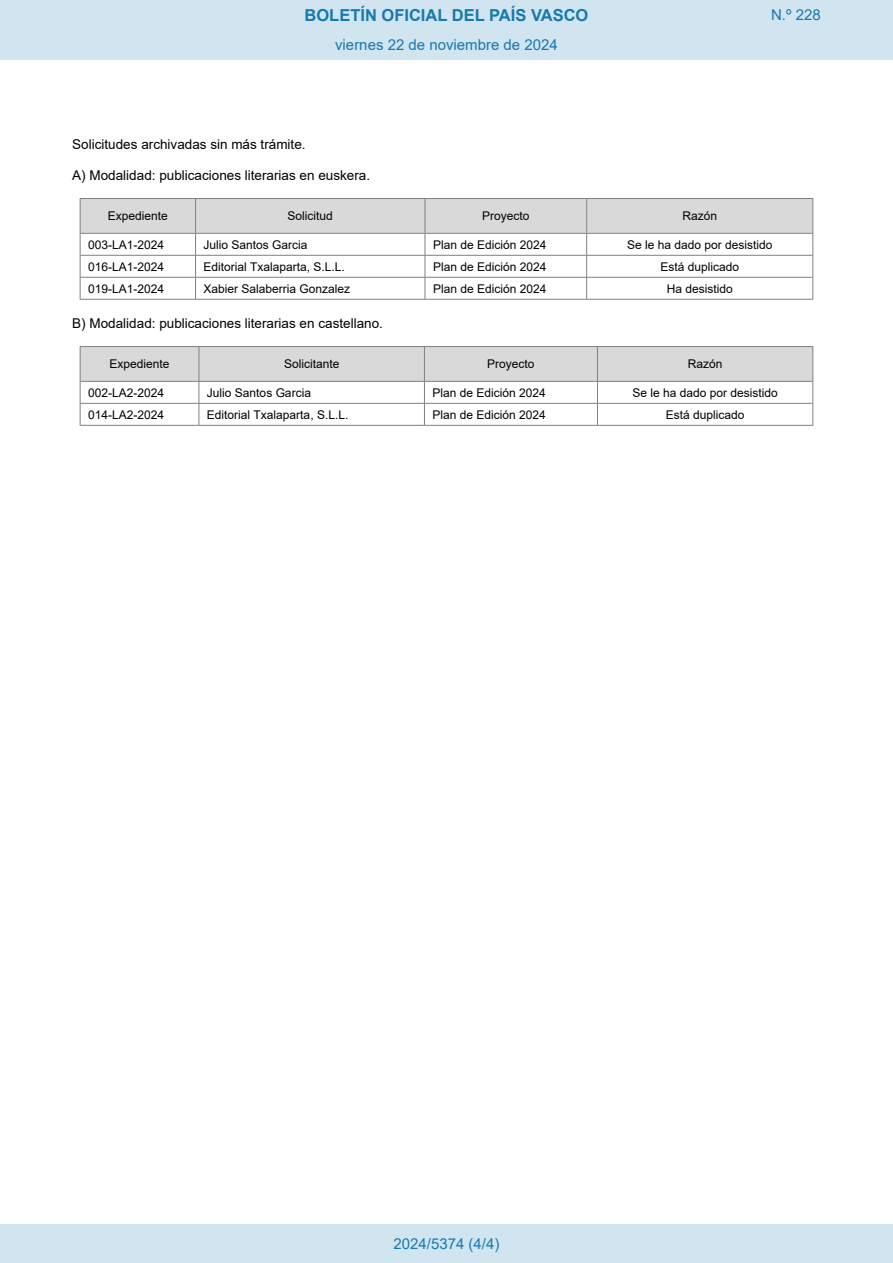
<style>
.page{position:relative;width:893px;height:1263px;background:#fff}
.page>*{position:absolute;margin:0;border:0;box-sizing:border-box;transform-origin:0 0}
.t1{font:700 16.5px "Arial";color:#1879ad}
.Paginacion_Centro{font:15px "Arial";color:#1879ad}
.t2{font:13.5px "Arial";color:#000}
.t3{font:12px "Arial";color:#000}
</style>
<div class="page">
<div style="left:81px;top:199px;width:114px;height:34px;background:#d9d9d9"></div>
<div style="left:196px;top:199px;width:229px;height:34px;background:#d9d9d9"></div>
<div style="left:425px;top:199px;width:161px;height:34px;background:#d9d9d9"></div>
<div style="left:587px;top:199px;width:225px;height:34px;background:#d9d9d9"></div>
<hr style="left:80px;top:199px;width:1px;height:100px;background:#808080">
<hr style="left:195px;top:199px;width:1px;height:34px;background:#808080">
<svg style="left:195px;top:234px;width:1px;height:65px"></svg>
<hr style="left:425px;top:199px;width:1px;height:34px;background:#808080">
<svg style="left:425px;top:234px;width:1px;height:65px"></svg>
<hr style="left:586px;top:199px;width:1px;height:34px;background:#808080">
<svg style="left:586px;top:234px;width:1px;height:65px"></svg>
<hr style="left:812px;top:199px;width:1px;height:100px;background:#808080">
<hr style="left:80px;top:198px;width:733px;height:1px;background:#808080">
<hr style="left:81px;top:233px;width:731px;height:1px;background:#808080">
<hr style="left:81px;top:255px;width:731px;height:1px;background:#808080">
<hr style="left:81px;top:277px;width:731px;height:1px;background:#808080">
<hr style="left:80px;top:299px;width:733px;height:1px;background:#808080">
<div style="left:81px;top:347px;width:118px;height:34px;background:#d9d9d9"></div>
<div style="left:199px;top:347px;width:225px;height:34px;background:#d9d9d9"></div>
<div style="left:425px;top:347px;width:172px;height:34px;background:#d9d9d9"></div>
<div style="left:598px;top:347px;width:214px;height:34px;background:#d9d9d9"></div>
<hr style="left:80px;top:347px;width:1px;height:78px;background:#808080">
<hr style="left:199px;top:347px;width:1px;height:34px;background:#808080">
<svg style="left:199px;top:382px;width:1px;height:43px"></svg>
<hr style="left:424px;top:347px;width:1px;height:34px;background:#808080">
<svg style="left:424px;top:382px;width:1px;height:43px"></svg>
<hr style="left:597px;top:347px;width:1px;height:34px;background:#808080">
<svg style="left:597px;top:382px;width:1px;height:43px"></svg>
<hr style="left:812px;top:347px;width:1px;height:78px;background:#808080">
<hr style="left:80px;top:346px;width:733px;height:1px;background:#808080">
<hr style="left:81px;top:381px;width:731px;height:1px;background:#808080">
<hr style="left:81px;top:403px;width:731px;height:1px;background:#808080">
<hr style="left:80px;top:425px;width:733px;height:1px;background:#808080">
<div style="left:0;top:0;width:893px;height:60px;background:#d0e5f0"></div>
<div style="left:0;top:1225px;width:893px;height:38px;background:#d0e5f0"></div>
<h1 class="t1" style="left:305px;top:3px;width:285px">BOLETÍN OFICIAL DEL PAÍS VASCO</h1>
<p class="Paginacion_Centro" style="left:771px;top:5px;width:51px">N.º 228</p>
<p class="Paginacion_Centro" style="left:335px;top:35px;width:224px">viernes 22 de noviembre de 2024</p>
<p class="t2" style="left:72px;top:135px;width:235px">Solicitudes archivadas sin más trámite.</p>
<p class="t2" style="left:72px;top:166px;width:299px">A) Modalidad: publicaciones literarias en euskera.</p>
<p class="t3" style="left:108px;top:208px;width:62px">Expediente</p>
<p class="t3" style="left:288px;top:208px;width:47px">Solicitud</p>
<p class="t3" style="left:482px;top:208px;width:49px">Proyecto</p>
<p class="t3" style="left:682px;top:208px;width:36px">Razón</p>
<p class="t3" style="left:88px;top:236px;width:78px">003-LA1-2024</p>
<p class="t3" style="left:204px;top:236px;width:106px">Julio Santos Garcia</p>
<p class="t3" style="left:433px;top:236px;width:115px">Plan de Edición 2024</p>
<p class="t3" style="left:627px;top:236px;width:147px">Se le ha dado por desistido</p>
<p class="t3" style="left:88px;top:258px;width:78px">016-LA1-2024</p>
<p class="t3" style="left:204px;top:258px;width:143px">Editorial Txalaparta, S.L.L.</p>
<p class="t3" style="left:433px;top:258px;width:115px">Plan de Edición 2024</p>
<p class="t3" style="left:660px;top:258px;width:80px">Está duplicado</p>
<p class="t3" style="left:88px;top:280px;width:78px">019-LA1-2024</p>
<p class="t3" style="left:204px;top:280px;width:148px">Xabier Salaberria Gonzalez</p>
<p class="t3" style="left:433px;top:280px;width:115px">Plan de Edición 2024</p>
<p class="t3" style="left:667px;top:280px;width:68px">Ha desistido</p>
<p class="t2" style="left:72px;top:314px;width:312px">B) Modalidad: publicaciones literarias en castellano.</p>
<p class="t3" style="left:110px;top:356px;width:62px">Expediente</p>
<p class="t3" style="left:284px;top:356px;width:57px">Solicitante</p>
<p class="t3" style="left:487px;top:356px;width:49px">Proyecto</p>
<p class="t3" style="left:688px;top:356px;width:36px">Razón</p>
<p class="t3" style="left:88px;top:384px;width:78px">002-LA2-2024</p>
<p class="t3" style="left:207px;top:384px;width:106px">Julio Santos Garcia</p>
<p class="t3" style="left:432px;top:384px;width:115px">Plan de Edición 2024</p>
<p class="t3" style="left:632px;top:384px;width:147px">Se le ha dado por desistido</p>
<p class="t3" style="left:88px;top:406px;width:78px">014-LA2-2024</p>
<p class="t3" style="left:207px;top:406px;width:143px">Editorial Txalaparta, S.L.L.</p>
<p class="t3" style="left:432px;top:406px;width:115px">Plan de Edición 2024</p>
<p class="t3" style="left:666px;top:406px;width:80px">Está duplicado</p>
<p class="Paginacion_Centro" style="left:393px;top:1234px;width:107px">2024/5374 (4/4)</p>
</div>
